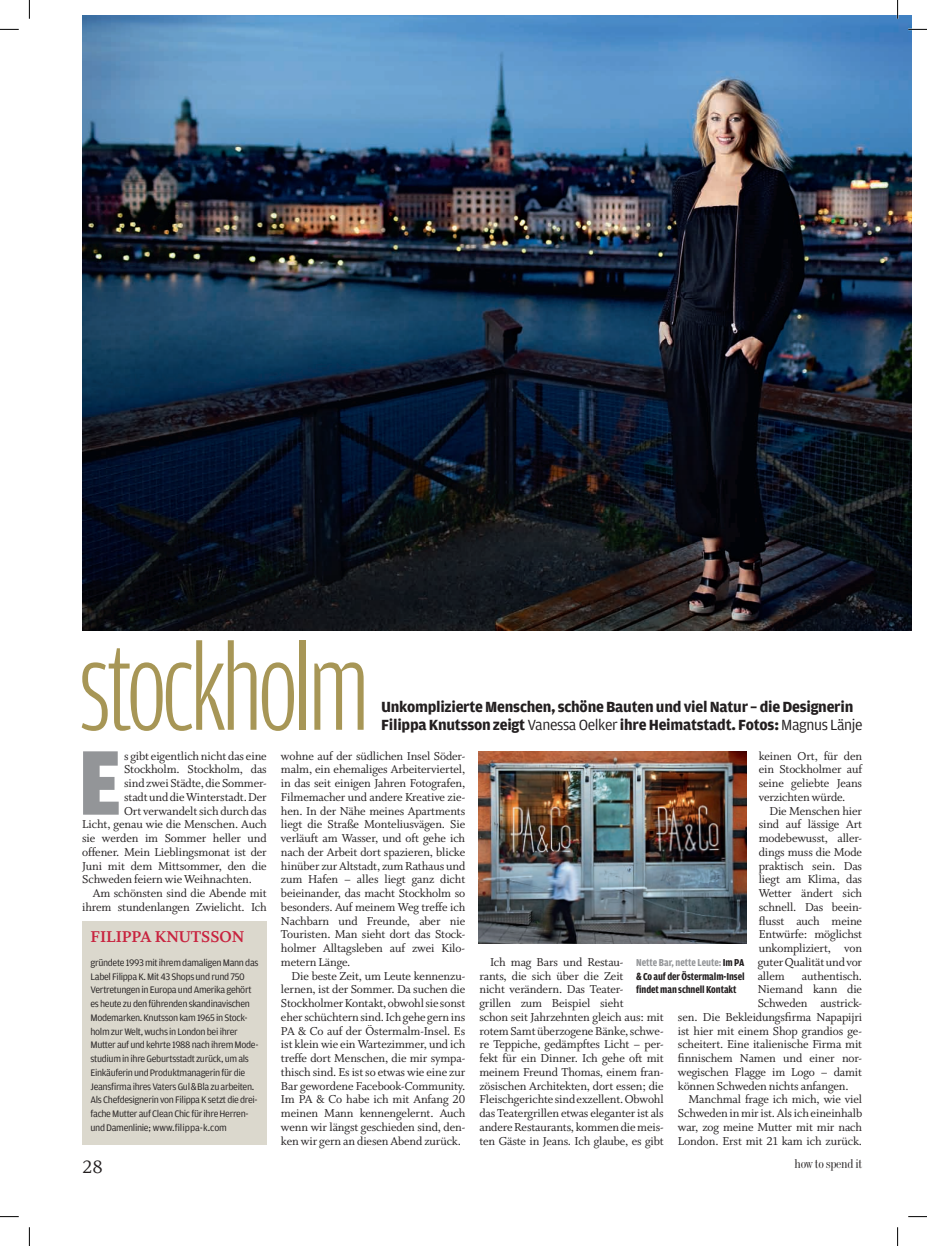
<style>
.page{position:relative;width:927px;height:1246px;background:#fff}
.page>*{position:absolute;margin:0;border:0;box-sizing:border-box;transform-origin:0 0}
.t1{font:300 127.5px "Amplitude Comp OT";letter-spacing:-.035em;color:#a79656}
.t2{font:900 97.25px "Amplitude Cond OT";color:#939598}
.t3{font:20px "Whitman OT Roman LF";color:#231f20}
.t4{font:17.5px "Whitman OT Bold LF";color:#c8233f}
.t5{font:700 15.62px/17.9px "Amplitude OT";letter-spacing:-.015em;color:#231f20}
.t6{font:12.75px/13.8px "Whitman OT Roman LF";letter-spacing:-.01em;color:#231f20;text-align:justify}
.t7{font:12.5px "Industrial BT";letter-spacing:-.025em;color:#231f20}
.t8{font:700 10.62px/13.8px "Amplitude Cond OT";letter-spacing:-.005em;color:#231f20;text-align:justify}
.t9{font:10px/13.8px "Amplitude OT";letter-spacing:-.035em;color:#231f20}
.s1{font-weight:400}
.s2{color:#939598}
</style>
<div class="page">
<img style="left:83px;top:15px;width:829px;height:615px">
<img style="left:479px;top:752px;width:267px;height:191px">
<div style="left:83px;top:922px;width:184px;height:223px;background:#dbd8cd"></div>
<svg style="left:0;top:29px;width:19px;height:1px"></svg>
<svg style="left:908px;top:29px;width:19px;height:1px"></svg>
<svg style="left:0;top:1216px;width:19px;height:1px"></svg>
<svg style="left:908px;top:1216px;width:19px;height:1px"></svg>
<svg style="left:29px;top:0;width:1px;height:19px"></svg>
<svg style="left:29px;top:1227px;width:1px;height:19px"></svg>
<svg style="left:897px;top:0;width:1px;height:19px"></svg>
<svg style="left:897px;top:1227px;width:1px;height:19px"></svg>
<h1 class="t1" style="left:79px;top:621px;width:292px">stockholm</h1>
<p class="t5" style="left:381px;top:698px;width:483px">Unkomplizierte Menschen, schöne Bauten und viel Natur – die Designerin<br>Filippa Knutsson zeigt <span class="s1">Vanessa Oelker</span> ihre Heimatstadt. Fotos: <span class="s1">Magnus Länje</span></p>
<p class="t6" style="left:281px;top:749px;width:186px">wohne auf der südlichen Insel Söder&shy;malm, ein ehemaliges Arbeiterviertel, in das seit einigen Jahren Fotografen, Filmemacher und andere Kreative zie&shy;hen. In der Nähe meines Apartments liegt die Straße Monteliusvägen. Sie verläuft am Wasser, und oft gehe ich nach der Arbeit dort spazieren, blicke hinüber zur Altstadt, zum Rathaus und zum Hafen – alles liegt ganz dicht beieinander, das macht Stockholm so besonders. Auf meinem Weg treffe ich Nachbarn und Freunde, aber nie Touristen. Man sieht dort das Stock&shy;holmer Alltagsleben auf zwei Kilo&shy;metern Länge.</p>
<p class="t6" style="left:281px;top:969px;width:186px;text-indent:11px">Die beste Zeit, um Leute kennenzu&shy;lernen, ist der Sommer. Da suchen die Stockholmer Kontakt, obwohl sie sonst eher schüchtern sind. Ich gehe gern ins PA &amp; Co auf der Östermalm-Insel. Es ist klein wie ein Wartezimmer, und ich treffe dort Menschen, die mir sympa&shy;thisch sind. Es ist so etwas wie eine zur Bar gewordene Facebook-Community.<br>Im PA &amp; Co habe ich mit Anfang 20 meinen Mann kennengelernt. Auch wenn wir längst geschieden sind, den&shy;ken wir gern an diesen Abend zurück.</p>
<p class="t6" style="left:759px;top:749px;width:105px">keinen Ort, für den ein Stockholmer auf seine geliebte Jeans verzichten würde.</p>
<p class="t6" style="left:758px;top:804px;width:106px;text-indent:12px">Die Menschen hier sind auf lässige Art modebewusst, aller&shy;dings muss die Mode praktisch sein. Das liegt am Klima, das Wetter ändert sich schnell. Das beein&shy;flusst auch meine Entwürfe: möglichst unkompliziert, von guter Qualität und vor allem</p>
<h2 class="t2" style="left:79px;top:730px;width:44px">E</h2>
<p class="t6" style="left:124px;top:749px;width:144px">s gibt eigentlich nicht das eine</p>
<p class="t6" style="left:124px;top:763px;width:144px">Stockholm. Stockholm, das</p>
<p class="t6" style="left:124px;top:777px;width:144px">sind zwei Städte, die Sommer-</p>
<p class="t6" style="left:124px;top:790px;width:144px">stadt und die Winterstadt. Der</p>
<p class="t6" style="left:124px;top:804px;width:144px">Ort verwandelt sich durch das</p>
<p class="t6" style="left:82px;top:818px;width:186px">Licht, genau wie die Menschen. Auch</p>
<p class="t6" style="left:82px;top:831px;width:186px">sie werden im Sommer heller und</p>
<p class="t6" style="left:82px;top:845px;width:186px">offener. Mein Lieblingsmonat ist der</p>
<p class="t6" style="left:82px;top:859px;width:186px">Juni mit dem Mittsommer, den die</p>
<p class="t6" style="left:82px;top:873px;width:171px">Schweden feiern wie Weihnachten.</p>
<p class="t6" style="left:93px;top:886px;width:175px">Am schönsten sind die Abende mit</p>
<p class="t6" style="left:82px;top:900px;width:186px">ihrem stundenlangen Zwielicht. Ich</p>
<h3 class="t4" style="left:91px;top:926px;width:155px">FILIPPA KNUTSSON</h3>
<p class="t9" style="left:90px;top:956px;width:170px">gründete 1993 mit ihrem damaligen Mann das Label Filippa K. Mit 43 Shops und rund 750<br>Vertretungen in Europa und Amerika gehört es heute zu den führenden skandinavischen Modemarken. Knutsson kam 1965 in Stock&shy;holm zur Welt, wuchs in London bei ihrer Mutter auf und kehrte 1988 nach ihrem Mode&shy;studium in ihre Geburtsstadt zurück, um als Einkäuferin und Produktmanagerin für die Jeansfirma ihres Vaters Gul &amp; Bla zu arbeiten.<br>Als Chefdesignerin von Filippa K setzt die drei&shy;fache Mutter auf Clean Chic für ihre Herren&shy;und Damenlinie; www.filippa-k.com</p>
<p class="t6" style="left:479px;top:955px;width:186px;text-align:left;text-indent:11px">Ich mag Bars und Restau-<br>rants, die sich über die Zeit<br>nicht verändern. Das Teater-<br>grillen zum Beispiel sieht<br>schon seit Jahrzehnten gleich aus: mit rotem Samt überzogene Bänke, schwe&shy;re Teppiche, gedämpftes Licht – per&shy;fekt für ein Dinner. Ich gehe oft mit meinem Freund Thomas, einem fran&shy;zösischen Architekten, dort essen; die Fleischgerichte sind exzellent. Obwohl das Teatergrillen etwas eleganter ist als andere Restaurants, kommen die meis&shy;ten Gäste in Jeans. Ich glaube, es gibt</p>
<p class="t8" style="left:636px;top:956px;width:110px"><span class="s2">Nette Bar, nette Leute:</span> Im PA &amp; Co auf der Östermalm-Insel findet man schnell Kontakt</p>
<p class="t6" style="left:802px;top:969px;width:62px">authentisch.</p>
<p class="t6" style="left:758px;top:983px;width:106px">Niemand kann die</p>
<p class="t6" style="left:758px;top:996px;width:106px">Schweden austrick-</p>
<p class="t6" style="left:678px;top:1010px;width:186px">sen. Die Bekleidungsfirma Napapijri</p>
<p class="t6" style="left:678px;top:1024px;width:186px">ist hier mit einem Shop grandios ge-</p>
<p class="t6" style="left:678px;top:1038px;width:186px">scheitert. Eine italienische Firma mit</p>
<p class="t6" style="left:678px;top:1051px;width:186px">finnischem Namen und einer nor-</p>
<p class="t6" style="left:678px;top:1065px;width:186px">wegischen Flagge im Logo – damit</p>
<p class="t6" style="left:678px;top:1079px;width:172px">können Schweden nichts anfangen.</p>
<p class="t6" style="left:688px;top:1093px;width:175px">Manchmal frage ich mich, wie viel</p>
<p class="t6" style="left:678px;top:1106px;width:186px">Schweden in mir ist. Als ich eineinhalb</p>
<p class="t6" style="left:678px;top:1120px;width:186px">war, zog meine Mutter mit mir nach</p>
<p class="t6" style="left:678px;top:1134px;width:186px">London. Erst mit 21 kam ich zurück.</p>
<h3 class="t3" style="left:83px;top:1156px;width:22px">28</h3>
<p class="t7" style="left:794px;top:1156px;width:69px">how to spend it</p>
</div>
